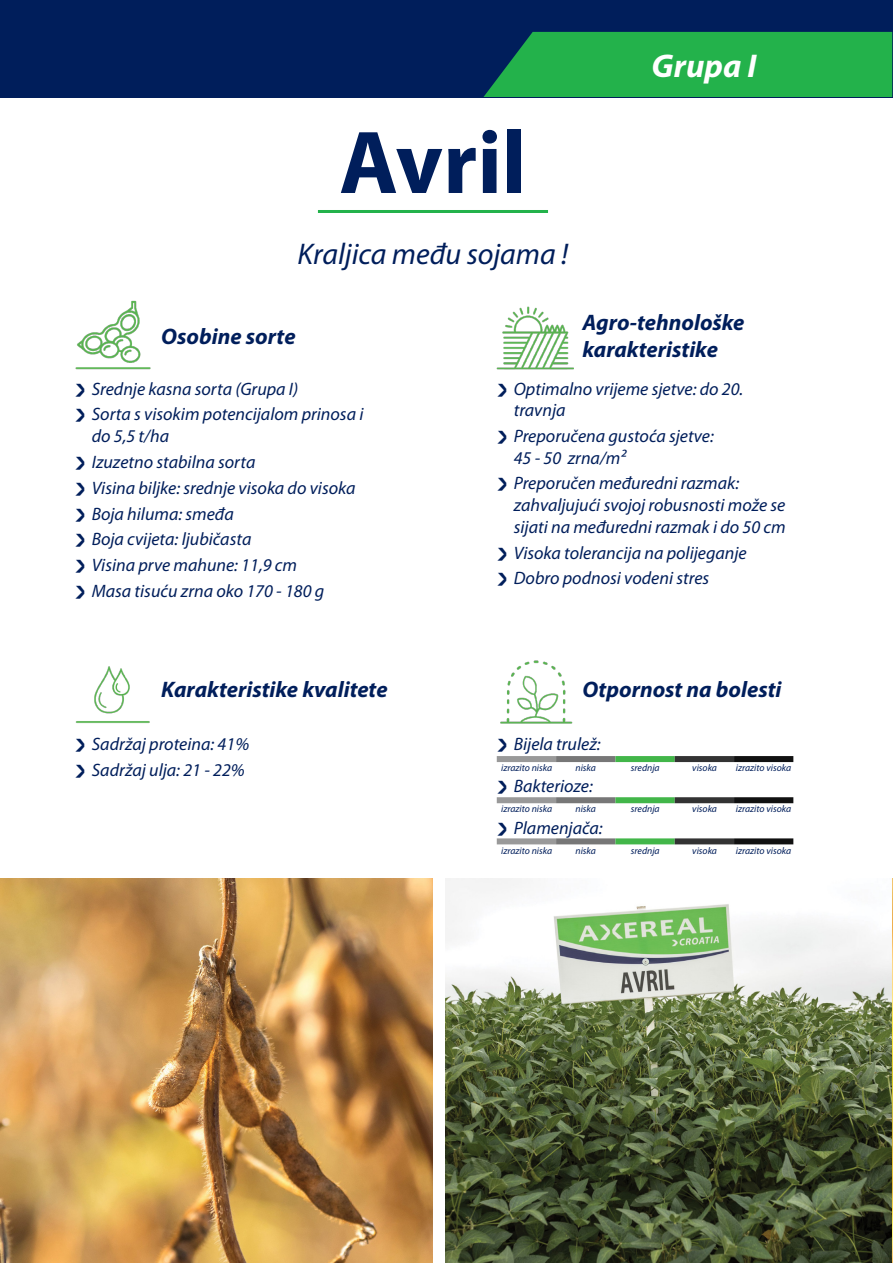
<style>
.page{position:relative;width:893px;height:1263px;background:#fff}
.page>*{position:absolute;margin:0;border:0;box-sizing:border-box;transform-origin:0 0}
.t1{font:700 90px "Myriad Pro";color:#001e5b}
.t2{font:italic 700 33px "Myriad Pro";color:#fff}
.t3{font:italic 30px "Myriad Pro";color:#001e5b}
.t4{font:italic 700 22.5px "Myriad Pro";color:#001e5b}
.t5{font:italic 18px/21.6px "Myriad Pro";color:#001e5b}
.t6{font:italic 9.75px "Myriad Pro";color:#001e5b}
</style>
<div class="page">
<div style="left:0;top:0;width:893px;height:97px;background:#001e5b"></div>
<div style="left:483px;top:32px;width:409px;height:65px;background:#23b24b"></div>
<img style="left:75px;top:300px;width:76px;height:70px">
<img style="left:497px;top:306px;width:76px;height:64px">
<img style="left:500px;top:660px;width:73px;height:64px">
<img style="left:75px;top:666px;width:75px;height:57px">
<img style="left:0;top:878px;width:433px;height:385px">
<img style="left:446px;top:878px;width:447px;height:385px">
<hr style="left:318px;top:210px;width:230px;height:3px;background:#23b24b">
<div style="left:497px;top:756px;width:59px;height:6px;background:#999"></div>
<div style="left:556px;top:756px;width:59px;height:6px;background:#777"></div>
<div style="left:615px;top:756px;width:60px;height:6px;background:#42b649"></div>
<div style="left:675px;top:756px;width:59px;height:6px;background:#333"></div>
<div style="left:734px;top:756px;width:59px;height:6px;background:#111"></div>
<div style="left:497px;top:797px;width:59px;height:6px;background:#999"></div>
<div style="left:556px;top:797px;width:59px;height:6px;background:#777"></div>
<div style="left:615px;top:797px;width:60px;height:6px;background:#42b649"></div>
<div style="left:675px;top:797px;width:59px;height:6px;background:#333"></div>
<div style="left:734px;top:797px;width:59px;height:6px;background:#111"></div>
<div style="left:497px;top:838px;width:59px;height:6px;background:#999"></div>
<div style="left:556px;top:838px;width:59px;height:6px;background:#777"></div>
<div style="left:615px;top:838px;width:60px;height:6px;background:#42b649"></div>
<div style="left:675px;top:838px;width:59px;height:6px;background:#333"></div>
<div style="left:734px;top:838px;width:59px;height:6px;background:#111"></div>
<p class="t1" style="left:339px;top:104px;width:189px">Avril</p>
<p class="t2" style="left:652px;top:44px;width:106px">Grupa I</p>
<p class="t3" style="left:298px;top:235px;width:272px">Kraljica među sojama !</p>
<p class="t4" style="left:161px;top:322px;width:136px">Osobine sorte</p>
<p class="t4" style="left:582px;top:308px;width:164px">Agro-tehnološke</p>
<p class="t4" style="left:582px;top:335px;width:137px">karakteristike</p>
<p class="t5" style="left:92px;top:377px;width:208px">Srednje kasna sorta (Grupa I)</p>
<p class="t5" style="left:92px;top:403px;width:273px">Sorta s visokim potencijalom prinosa i do 5,5 t/ha</p>
<p class="t5" style="left:92px;top:451px;width:165px">Izuzetno stabilna sorta</p>
<p class="t5" style="left:92px;top:477px;width:265px">Visina biljke: srednje visoka do visoka</p>
<p class="t5" style="left:92px;top:502px;width:144px">Boja hiluma: smeđa</p>
<p class="t5" style="left:92px;top:528px;width:161px">Boja cvijeta: ljubičasta</p>
<p class="t5" style="left:92px;top:554px;width:207px">Visina prve mahune: 11,9 cm</p>
<p class="t5" style="left:92px;top:580px;width:234px">Masa tisuću zrna oko 170 - 180 g</p>
<p class="t5" style="left:514px;top:377px;width:231px">Optimalno vrijeme sjetve: do 20. travnja</p>
<p class="t5" style="left:514px;top:425px;width:202px">Preporučena gustoća sjetve:<br>45 - 50 zrna/m²</p>
<p class="t5" style="left:514px;top:472px;width:273px">Preporučen međuredni razmak: zahvaljujući svojoj robusnosti može se sijati na međuredni razmak i do 50 cm</p>
<p class="t5" style="left:514px;top:541px;width:234px">Visoka tolerancija na polijeganje</p>
<p class="t5" style="left:514px;top:567px;width:197px">Dobro podnosi vodeni stres</p>
<p class="t4" style="left:161px;top:675px;width:228px">Karakteristike kvalitete</p>
<p class="t4" style="left:582px;top:675px;width:201px">Otpornost na bolesti</p>
<p class="t5" style="left:92px;top:733px;width:159px">Sadržaj proteina: 41%</p>
<p class="t5" style="left:92px;top:759px;width:155px">Sadržaj ulja: 21 - 22%</p>
<p class="t5" style="left:514px;top:733px;width:88px">Bijela trulež:</p>
<p class="t5" style="left:514px;top:775px;width:81px">Bakterioze:</p>
<p class="t5" style="left:514px;top:816px;width:90px">Plamenjača:</p>
<p class="t6" style="left:501px;top:762px;width:52px">izrazito niska</p>
<p class="t6" style="left:575px;top:762px;width:22px">niska</p>
<p class="t6" style="left:631px;top:762px;width:30px">srednja</p>
<p class="t6" style="left:692px;top:762px;width:26px">visoka</p>
<p class="t6" style="left:736px;top:762px;width:57px">izrazito visoka</p>
<p class="t6" style="left:501px;top:803px;width:52px">izrazito niska</p>
<p class="t6" style="left:575px;top:803px;width:22px">niska</p>
<p class="t6" style="left:631px;top:803px;width:30px">srednja</p>
<p class="t6" style="left:692px;top:803px;width:26px">visoka</p>
<p class="t6" style="left:736px;top:803px;width:57px">izrazito visoka</p>
<p class="t6" style="left:501px;top:844px;width:52px">izrazito niska</p>
<p class="t6" style="left:575px;top:844px;width:22px">niska</p>
<p class="t6" style="left:631px;top:844px;width:30px">srednja</p>
<p class="t6" style="left:692px;top:844px;width:26px">visoka</p>
<p class="t6" style="left:736px;top:844px;width:57px">izrazito visoka</p>
</div>
